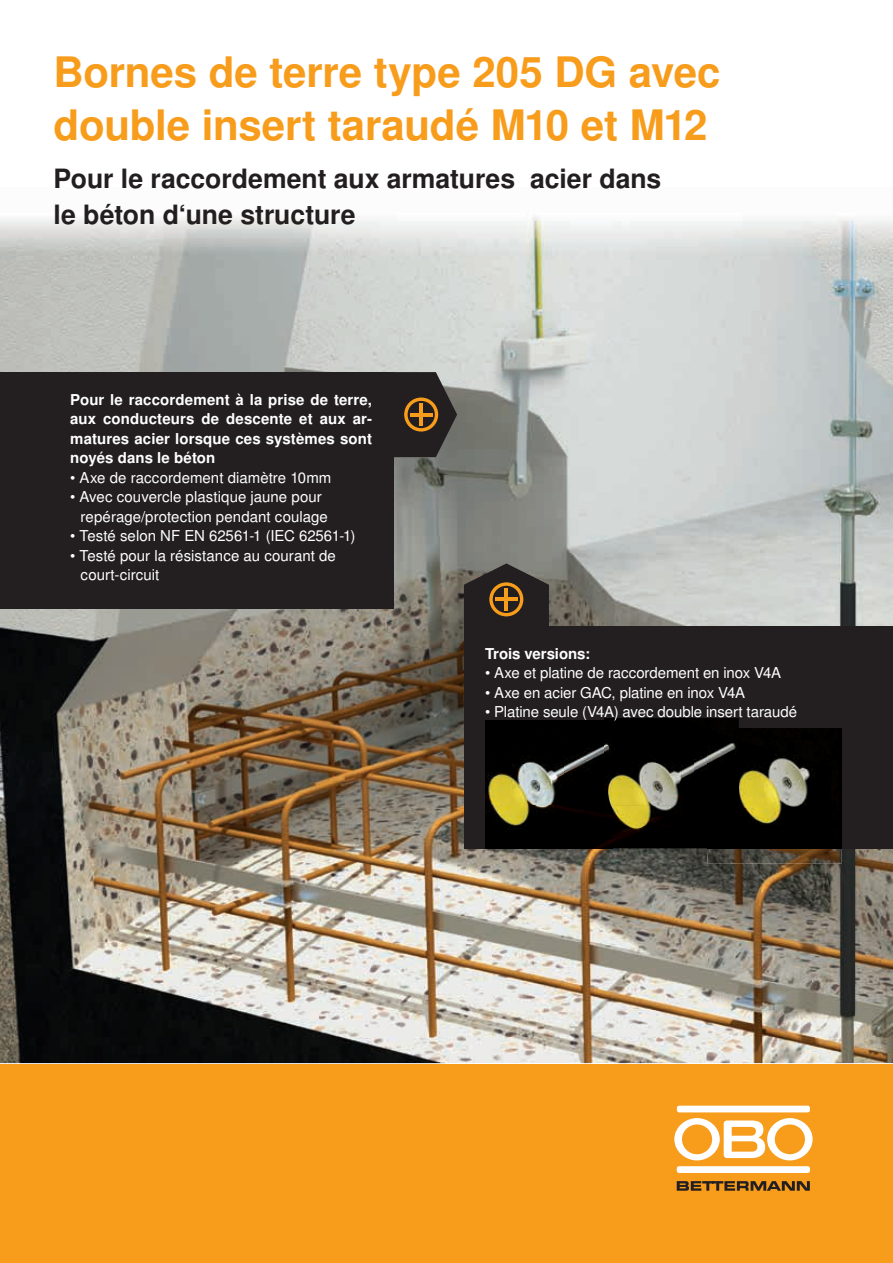
<style>
.page{position:relative;width:893px;height:1263px;background:#fff}
.page>*{position:absolute;margin:0;border:0;box-sizing:border-box;transform-origin:0 0}
.t1{font:700 42px/53.2px "Nimbus San LOT";letter-spacing:-.005em;color:#f89c1c}
.t2{font:700 26.55px/36px "Nimbus San LOT";letter-spacing:-.005em;color:#231f20}
.t3{font:15px/19.5px "Nimbus San LOT";color:#fff}
.t4{font:700 15px/19.5px "Nimbus San LOT";letter-spacing:.005em;color:#fff;text-align:justify}
</style>
<div class="page">
<div style="left:0;top:863px;width:893px;height:400px;background:#f89c1c"></div>
<img style="left:0;top:215px;width:893px;height:848px">
<div style="left:677px;top:1166px;width:133px;height:7px;background:#fff;border-radius:2px"></div>
<svg style="left:674px;top:1118px;width:139px;height:42px"></svg>
<div style="left:677px;top:1106px;width:133px;height:6px;background:#fff;border-radius:2px"></div>
<svg style="left:677px;top:1181px;width:133px;height:10px"></svg>
<div style="left:49px;top:372px;width:344px;height:236px;background:#231f20"></div>
<svg style="left:464px;top:563px;width:85px;height:63px;background:#42382f"></svg>
<hr style="left:505px;top:588px;width:3px;height:22px;background:#f89c1c">
<hr style="left:495px;top:598px;width:22px;height:3px;background:#f89c1c">
<div style="left:0;top:372px;width:54px;height:236px;background:#231f20"></div>
<svg style="left:393px;top:372px;width:64px;height:85px;background:#433a32"></svg>
<hr style="left:410px;top:413px;width:22px;height:3px;background:#f89c1c">
<hr style="left:419px;top:403px;width:4px;height:23px;background:#f89c1c">
<div style="left:464px;top:626px;width:415px;height:222px;background:#231f20"></div>
<div style="left:842px;top:626px;width:51px;height:222px;background:#231f20"></div>
<img style="left:485px;top:721px;width:119px;height:127px">
<img style="left:707px;top:729px;width:135px;height:134px">
<img style="left:604px;top:719px;width:135px;height:134px">
<h1 class="t1" style="left:54px;top:47px;width:668px">Bornes de terre type 205 DG avec double insert taraudé M10 et M12</h1>
<h2 class="t2" style="left:54px;top:161px;width:609px">Pour le raccordement aux armatures acier dans le béton d‘une structure</h2>
<p class="t4" style="left:70px;top:390px;width:303px">Pour le raccordement à la prise de terre, aux conducteurs de descente et aux ar&shy;matures acier lorsque ces systèmes sont noyés dans le béton</p>
<p class="t3" style="left:70px;top:468px;width:263px">• Axe de raccordement diamètre 10mm</p>
<p class="t3" style="left:81px;top:487px;width:249px;text-indent:-10px">• Avec couvercle plastique jaune pour repérage/protection pendant coulage</p>
<p class="t3" style="left:70px;top:526px;width:287px">• Testé selon NF EN 62561-1 (IEC 62561-1)</p>
<p class="t3" style="left:81px;top:546px;width:257px;text-indent:-10px">• Testé pour la résistance au courant de court-circuit</p>
<p class="t4" style="left:485px;top:644px;width:106px">Trois versions:</p>
<p class="t3" style="left:485px;top:664px;width:298px">• Axe et platine de raccordement en inox V4A</p>
<p class="t3" style="left:485px;top:683px;width:262px">• Axe en acier GAC, platine en inox V4A</p>
<p class="t3" style="left:485px;top:703px;width:313px">• Platine seule (V4A) avec double insert taraudé</p>
</div>
